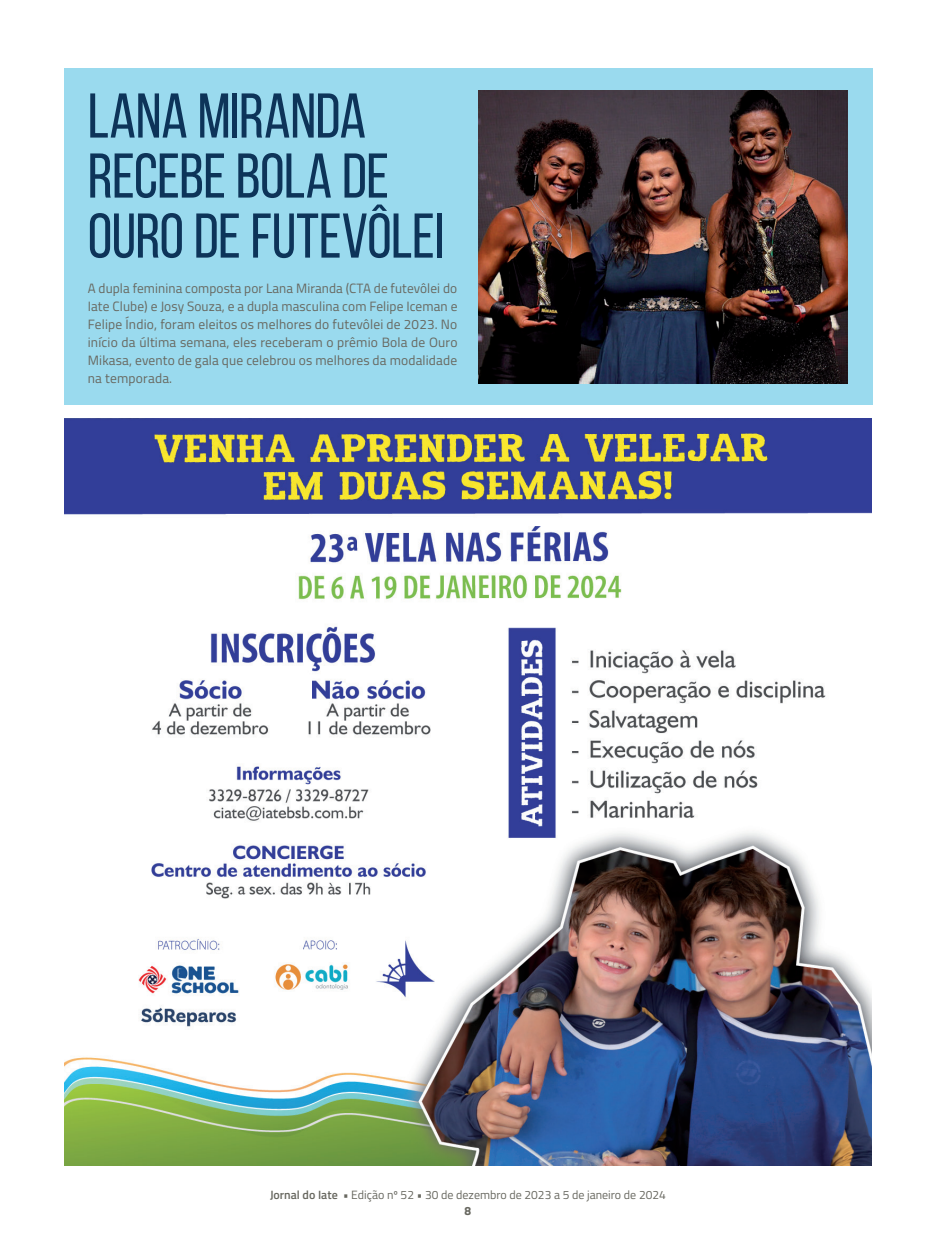
<style>
.page{position:relative;width:936px;height:1234px;background:#fff}
.page>*{position:absolute;margin:0;border:0;box-sizing:border-box;transform-origin:0 0}
.t1{font:63px/60px "Bebas Neue";letter-spacing:-.01em;color:#0d3459}
.t2{font:13.5px/18px "Titillium Web";letter-spacing:.01em;color:#686860;text-align:justify}
.t3{font:12px/16.2px "Titillium Web";color:#686860;text-align:center}
.s1{font-weight:600}
.s2{font-weight:700}
</style>
<div class="page">
<div style="left:64px;top:68px;width:808px;height:336px;background:#9adaee"></div>
<img style="left:478px;top:90px;width:369px;height:293px">
<img style="left:65px;top:418px;width:806px;height:746px">
<h1 class="t1" style="left:88px;top:85px;width:358px">LANA MIRANDA<br>RECEBE BOLA DE<br>OURO DE FUTEVÔLEI</h1>
<p class="t2" style="left:88px;top:278px;width:371px">A dupla feminina composta por Lana Miranda (CTA de futevôlei do Iate Clube) e Josy Souza, e a dupla masculina com Felipe Iceman e Felipe Índio, foram eleitos os melhores do futevôlei de 2023. No início da última semana, eles receberam o prêmio Bola de Ouro Mikasa, evento de gala que celebrou os melhores da modalidade na temporada.</p>
<p class="t3" style="left:270px;top:1185px;width:397px"><span class="s1">Jornal do Iate •</span> Edição nº 52 • 30 de dezembro de 2023 a 5 de janeiro de 2024<br><span class="s2">8</span></p>
</div>
